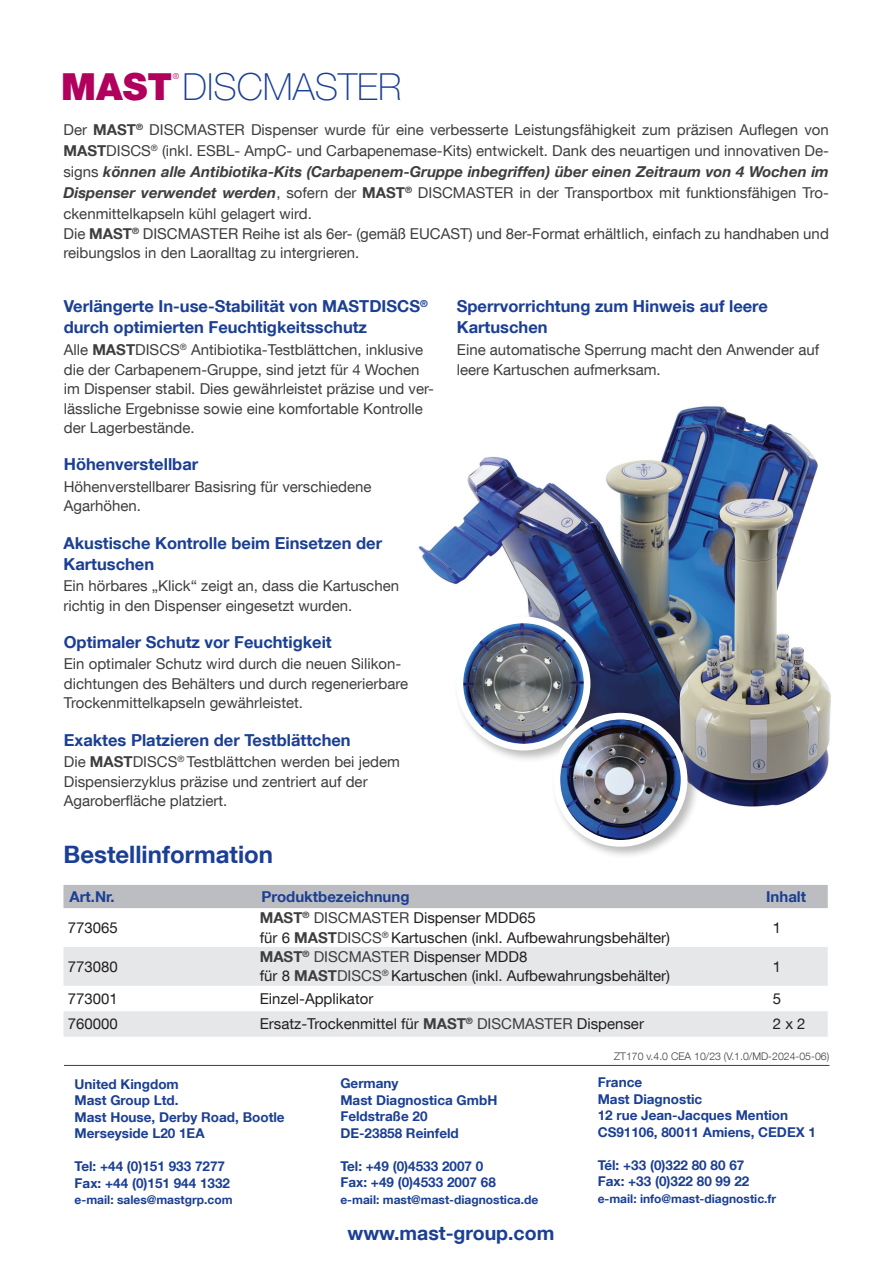
<style>
.page{position:relative;width:893px;height:1280px;background:#fff}
.page>*{position:absolute;margin:0;border:0;box-sizing:border-box;transform-origin:0 0}
.t1{font:100 37.5px "Helvetica Neue";color:#1b3f94}
.t2{font:700 24px "Helvetica Neue LT Com";color:#1b3f94}
.t3{font:700 19.5px "Helvetica Neue LT Com";color:#1b3f94}
.t4{font:700 16.5px/21px "Helvetica Neue LT Com";color:#1b3f94}
.t5{font:15px/19.5px "Helvetica Neue LT Com";color:#3e3e3f}
.t6{font:15px/19.5px "Helvetica Neue LT Com";color:#231f20}
.t7{font:700 15px "Helvetica Neue LT Com";color:#1b3f94}
.t8{font:700 13.5px/16.5px "Helvetica Neue LT Com";color:#1b3f94}
.t9{font:700 12px "Helvetica Neue LT Com";color:#1b3f94}
.t10{font:300 10.5px "Helvetica Neue LT Com";color:#3e3e3f}
.t11{font:300 8.1px "Helvetica Neue";color:#b1015c}
.s1{font-weight:900;color:#b1015c}
.s2{font-weight:700}
.s3{font-weight:700;font-style:italic}
.s4{font-weight:700;color:#3e3e3f}
.s5{color:#3e3e3f}
</style>
<div class="page">
<img style="left:418px;top:406px;width:413px;height:401px">
<div style="left:455px;top:615px;width:148px;height:148px;background:#231f20;opacity:.3"></div>
<img style="left:460px;top:620px;width:127px;height:127px">
<div style="left:456px;top:616px;width:134px;height:134px;border:7px solid #fff;border-radius:50%"></div>
<div style="left:552px;top:711px;width:148px;height:148px;background:#231f20;opacity:.3"></div>
<img style="left:557px;top:716px;width:127px;height:125px">
<div style="left:553px;top:713px;width:134px;height:134px;border:7px solid #fff;border-radius:50%"></div>
<hr style="left:64px;top:1065px;width:765px;height:1px;background:#1b3f94">
<div style="left:63px;top:885px;width:765px;height:23px;background:#bcbdc0"></div>
<svg style="left:63px;top:947px;width:765px;height:90px;fill:#e6e7e9"></svg>
<h1 class="t1" style="left:61px;top:65px;width:372px"><span class="s1">MAST</span> DISCMASTER 5</h1>
<p class="t11" style="left:173px;top:71px;width:8px">®</p>
<p class="t5" style="left:63px;top:119px;width:767px;line-height:21px;text-align:justify">Der <span class="s2">MAST</span><sup>®</sup> DISCMASTER Dispenser wurde für eine verbesserte Leistungsfähigkeit zum präzisen Auflegen von <span class="s2">MAST</span>DISCS<sup>®</sup> (inkl. ESBL- AmpC- und Carbapenemase-Kits) entwickelt. Dank des neuartigen und innovativen De&shy;signs <span class="s3">können alle Antibiotika-Kits (Carbapenem-Gruppe inbegriffen) über einen Zeitraum von 4 Wochen im Dispenser verwendet werden</span>, sofern der <span class="s2">MAST</span><sup>®</sup> DISCMASTER in der Transportbox mit funktionsfähigen Tro&shy;ckenmittelkapseln kühl gelagert wird.</p>
<p class="t5" style="left:63px;top:223px;width:767px">Die <span class="s2">MAST</span><sup>®</sup> DISCMASTER Reihe ist als 6er- (gemäß EUCAST) und 8er-Format erhältlich, einfach zu handhaben und reibungslos in den Laoralltag zu intergrieren.</p>
<p class="t4" style="left:64px;top:296px;width:365px">Verlängerte In-use-Stabilität von MASTDISCS<sup>® </sup>durch optimierten Feuchtigkeitsschutz</p>
<p class="t5" style="left:64px;top:340px;width:372px">Alle <span class="s2">MAST</span>DISCS<sup>®</sup> Antibiotika-Testblättchen, inklusive die der Carbapenem-Gruppe, sind jetzt für 4 Wochen im Dispenser stabil. Dies gewährleistet präzise und ver&shy;lässliche Ergebnisse sowie eine komfortable Kontrolle der Lagerbestände.</p>
<p class="t4" style="left:64px;top:453px;width:136px">Höhenverstellbar</p>
<p class="t5" style="left:64px;top:476px;width:309px">Höhenverstellbarer Basisring für verschiedene<br>Agarhöhen.</p>
<p class="t4" style="left:63px;top:532px;width:320px">Akustische Kontrolle beim Einsetzen der<br>Kartuschen</p>
<p class="t5" style="left:63px;top:576px;width:337px">Ein hörbares „Klick“ zeigt an, dass die Kartuschen richtig in den Dispenser eingesetzt wurden.</p>
<p class="t4" style="left:64px;top:631px;width:269px">Optimaler Schutz vor Feuchtigkeit</p>
<p class="t5" style="left:64px;top:654px;width:346px">Ein optimaler Schutz wird durch die neuen Silikon&shy;dichtungen des Behälters und durch regenerierbare<br>Trockenmittelkapseln gewährleistet.</p>
<p class="t4" style="left:64px;top:729px;width:288px">Exaktes Platzieren der Testblättchen</p>
<p class="t5" style="left:64px;top:752px;width:338px">Die <span class="s2">MAST</span>DISCS<sup>®</sup> Testblättchen werden bei jedem<br>Dispensierzyklus präzise und zentriert auf der<br>Agaroberfläche platziert.</p>
<p class="t4" style="left:457px;top:296px;width:313px">Sperrvorrichtung zum Hinweis auf leere<br>Kartuschen</p>
<p class="t5" style="left:457px;top:340px;width:364px">Eine automatische Sperrung macht den Anwender auf leere Kartuschen aufmerksam.</p>
<h2 class="t2" style="left:63px;top:839px;width:211px">Bestellinformation</h2>
<p class="t7" style="left:69px;top:887px;width:47px">Art.Nr.</p>
<p class="t7" style="left:261px;top:887px;width:150px">Produktbezeichnung</p>
<p class="t7" style="left:766px;top:887px;width:41px">Inhalt</p>
<p class="t6" style="left:68px;top:917px;width:52px">773065</p>
<p class="t6" style="left:260px;top:908px;width:412px"><span class="s4">MAST</span><sup>®</sup> <span class="s5">DISCMASTER</span> Dispenser MDD65<br>für 6 <span class="s4">MAST</span><span class="s5">DISCS</span><sup>®</sup> Kartuschen (inkl. Aufbewahrungsbehälter)</p>
<p class="t6" style="left:773px;top:917px;width:10px">1</p>
<p class="t6" style="left:68px;top:956px;width:52px">773080</p>
<p class="t6" style="left:260px;top:946px;width:412px"><span class="s4">MAST</span><sup>®</sup> <span class="s5">DISCMASTER</span> Dispenser MDD8<br>für 8 <span class="s4">MAST</span><span class="s5">DISCS</span><sup>®</sup> Kartuschen (inkl. Aufbewahrungsbehälter)</p>
<p class="t6" style="left:773px;top:956px;width:10px">1</p>
<p class="t6" style="left:68px;top:988px;width:52px">773001</p>
<p class="t6" style="left:260px;top:988px;width:115px">Einzel-Applikator</p>
<p class="t6" style="left:773px;top:988px;width:10px">5</p>
<p class="t6" style="left:68px;top:1014px;width:52px">760000</p>
<p class="t6" style="left:260px;top:1014px;width:386px">Ersatz-Trockenmittel für <span class="s4">MAST</span><sup>®</sup> <span class="s5">DISCMASTER</span> Dispenser</p>
<p class="t6" style="left:773px;top:1014px;width:34px">2 x 2</p>
<p class="t8" style="left:75px;top:1075px;width:212px">United Kingdom<br>Mast Group Ltd.<br>Mast House, Derby Road, Bootle<br>Merseyside L20 1EA</p>
<p class="t8" style="left:75px;top:1157px;width:157px">Tel: +44 (0)151 933 7277<br>Fax: +44 (0)151 944 1332</p>
<p class="t9" style="left:75px;top:1192px;width:159px">e-mail: sales@mastgrp.com</p>
<p class="t8" style="left:340px;top:1075px;width:158px">Germany<br>Mast Diagnostica GmbH<br>Feldstraße 20<br>DE-23858 Reinfeld</p>
<p class="t8" style="left:340px;top:1157px;width:157px">Tel: +49 (0)4533 2007 0<br>Fax: +49 (0)4533 2007 68</p>
<p class="t9" style="left:340px;top:1192px;width:199px">e-mail: mast@mast-diagnostica.de</p>
<h3 class="t3" style="left:348px;top:1220px;width:208px">www.mast-group.com</h3>
<p class="t10" style="left:614px;top:1050px;width:216px">ZT170 v.4.0 CEA 10/23 (V.1.0/MD-2024-05-06)</p>
<p class="t8" style="left:598px;top:1074px;width:220px">France<br>Mast Diagnostic<br>12 rue Jean-Jacques Mention<br>CS91106, 80011 Amiens, CEDEX 1</p>
<p class="t8" style="left:598px;top:1156px;width:153px">Tél: +33 (0)322 80 80 67<br>Fax: +33 (0)322 80 99 22</p>
<p class="t9" style="left:598px;top:1191px;width:180px">e-mail: info@mast-diagnostic.fr</p>
</div>
